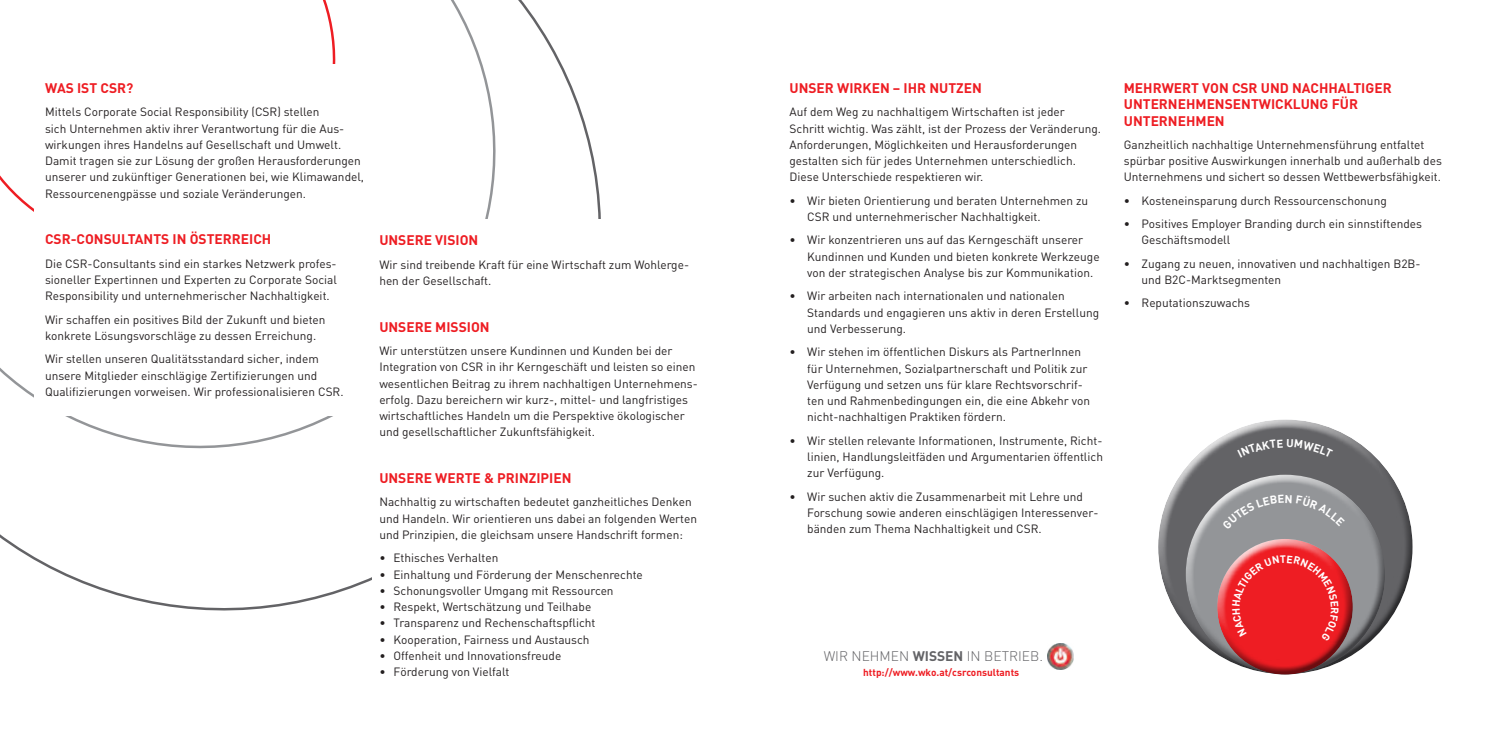
<style>
.page{position:relative;width:1489px;height:745px;background:#fff}
.page>*{position:absolute;margin:0;border:0;box-sizing:border-box;transform-origin:0 0}
.t1{font:700 13.75px/16.2px "DIN";color:#ee1d23}
.t2{font:300 13.75px "DIN";color:#636366}
.t3{font:11.88px/16.2px "DIN";color:#231f20}
.t4{font:700 10px "DIN";color:#ee1d23}
.s1{font-weight:700}
</style>
<div class="page">
<svg style="left:0;top:20px;width:601px;height:591px"></svg>
<svg style="left:0;top:0;width:536px;height:492px"></svg>
<svg style="left:0;top:0;width:360px;height:278px"></svg>
<div style="left:34px;top:64px;width:338px;height:352px;background:#fff"></div>
<div style="left:372px;top:219px;width:334px;height:479px;background:#fff"></div>
<img style="left:1047px;top:643px;width:26px;height:26px">
<div style="left:1156px;top:417px;width:244px;height:193px;background:#fff;opacity:.9"></div>
<div style="left:1162px;top:459px;width:250px;height:215px;background:#636366;opacity:.9"></div>
<div style="left:1183px;top:473px;width:193px;height:152px;background:#fff;opacity:.9"></div>
<div style="left:1188px;top:505px;width:197px;height:169px;background:#636366;opacity:.9"></div>
<div style="left:1215px;top:537px;width:134px;height:106px;background:#fff;opacity:.9"></div>
<div style="left:1217px;top:559px;width:136px;height:115px;background:#636366;opacity:.9"></div>
<div style="left:1237px;top:439px;width:95px;height:18px;background:#636366"></div>
<div style="left:1222px;top:494px;width:122px;height:35px;background:#939598"></div>
<div style="left:1231px;top:555px;width:107px;height:85px;background:#ee1d23"></div>
<p class="t1" style="left:45px;top:79px;width:90px">WAS IST CSR?</p>
<p class="t3" style="left:45px;top:104px;width:320px">Mittels Corporate Social Responsibility (CSR) stellen<br>sich Unternehmen aktiv ihrer Verantwortung für die Aus&shy;wirkungen ihres Handelns auf Gesellschaft und Umwelt.<br>Damit tragen sie zur Lösung der großen Herausforderungen unserer und zukünftiger Generationen bei, wie Klimawandel, Ressourcenengpässe und soziale Veränderungen.</p>
<p class="t1" style="left:45px;top:230px;width:228px">CSR-CONSULTANTS IN ÖSTERREICH</p>
<p class="t3" style="left:45px;top:255px;width:293px;text-align:justify">Die CSR-Consultants sind ein starkes Netzwerk profes&shy;sioneller Expertinnen und Experten zu Corporate Social Responsibility und unternehmerischer Nachhaltigkeit.</p>
<p class="t3" style="left:45px;top:311px;width:282px">Wir schaffen ein positives Bild der Zukunft und bieten konkrete Lösungsvorschläge zu dessen Erreichung.</p>
<p class="t3" style="left:45px;top:350px;width:300px">Wir stellen unseren Qualitätsstandard sicher, indem unsere Mitglieder einschlägige Zertifizierungen und<br>Qualifizierungen vorweisen. Wir professionalisieren CSR.</p>
<p class="t1" style="left:789px;top:79px;width:194px">UNSER WIRKEN – IHR NUTZEN</p>
<p class="t3" style="left:789px;top:104px;width:313px">Auf dem Weg zu nachhaltigem Wirtschaften ist jeder Schritt wichtig. Was zählt, ist der Prozess der Veränderung.<br>Anforderungen, Möglichkeiten und Herausforderungen gestalten sich für jedes Unternehmen unterschiedlich.<br>Diese Unterschiede respektieren wir.</p>
<p class="t3" style="left:807px;top:192px;width:282px;text-indent:-18px">• Wir bieten Orientierung und beraten Unternehmen zu<br>CSR und unternehmerischer Nachhaltigkeit.</p>
<p class="t3" style="left:807px;top:232px;width:294px;text-indent:-18px">• Wir konzentrieren uns auf das Kerngeschäft unserer<br>Kundinnen und Kunden und bieten konkrete Werkzeuge von der strategischen Analyse bis zur Kommunikation.</p>
<p class="t3" style="left:807px;top:287px;width:293px;text-indent:-18px">• Wir arbeiten nach internationalen und nationalen<br>Standards und engagieren uns aktiv in deren Erstellung und Verbesserung.</p>
<p class="t3" style="left:807px;top:343px;width:284px;text-indent:-18px">• Wir stehen im öffentlichen Diskurs als PartnerInnen für Unternehmen, Sozialpartnerschaft und Politik zur Verfügung und setzen uns für klare Rechtsvorschrif&shy;ten und Rahmenbedingungen ein, die eine Abkehr von nicht-nachhaltigen Praktiken fördern.</p>
<p class="t3" style="left:807px;top:431px;width:297px;text-align:justify;text-indent:-18px">• Wir stellen relevante Informationen, Instrumente, Richt&shy;linien, Handlungsleitfäden und Argumentarien öffentlich zur Verfügung.</p>
<p class="t3" style="left:807px;top:487px;width:293px;text-indent:-18px">• Wir suchen aktiv die Zusammenarbeit mit Lehre und<br>Forschung sowie anderen einschlägigen Interessenver&shy;bänden zum Thema Nachhaltigkeit und CSR.</p>
<p class="t1" style="left:379px;top:231px;width:101px">UNSERE VISION</p>
<p class="t3" style="left:379px;top:256px;width:311px">Wir sind treibende Kraft für eine Wirtschaft zum Wohlerge&shy;hen der Gesellschaft.</p>
<p class="t1" style="left:379px;top:318px;width:112px">UNSERE MISSION</p>
<p class="t3" style="left:379px;top:342px;width:320px">Wir unterstützen unsere Kundinnen und Kunden bei der Integration von CSR in ihr Kerngeschäft und leisten so einen wesentlichen Beitrag zu ihrem nachhaltigen Unternehmens&shy;erfolg. Dazu bereichern wir kurz-, mittel- und langfristiges wirtschaftliches Handeln um die Perspektive ökologischer und gesellschaftlicher Zukunftsfähigkeit.</p>
<p class="t1" style="left:379px;top:469px;width:194px">UNSERE WERTE &amp; PRINZIPIEN</p>
<p class="t3" style="left:379px;top:493px;width:319px">Nachhaltig zu wirtschaften bedeutet ganzheitliches Denken und Handeln. Wir orientieren uns dabei an folgenden Werten und Prinzipien, die gleichsam unsere Handschrift formen:</p>
<p class="t3" style="left:379px;top:549px;width:121px">• Ethisches Verhalten</p>
<p class="t3" style="left:379px;top:565px;width:265px">• Einhaltung und Förderung der Menschenrechte</p>
<p class="t3" style="left:379px;top:582px;width:236px">• Schonungsvoller Umgang mit Ressourcen</p>
<p class="t3" style="left:379px;top:598px;width:213px">• Respekt, Wertschätzung und Teilhabe</p>
<p class="t3" style="left:379px;top:614px;width:217px">• Transparenz und Rechenschaftspflicht</p>
<p class="t3" style="left:379px;top:630px;width:212px">• Kooperation, Fairness und Austausch</p>
<p class="t3" style="left:379px;top:647px;width:183px">• Offenheit und Innovationsfreude</p>
<p class="t3" style="left:379px;top:663px;width:132px">• Förderung von Vielfalt</p>
<p class="t4" style="left:863px;top:665px;width:157px">http://www.wko.at/csrconsultants</p>
<p class="t2" style="left:823px;top:647px;width:221px">WIR NEHMEN <span class="s1">WISSEN</span> IN BETRIEB.</p>
<p class="t1" style="left:1123px;top:79px;width:269px">MEHRWERT VON CSR UND NACHHALTIGER<br>UNTERNEHMENSENTWICKLUNG FÜR<br>UNTERNEHMEN</p>
<p class="t3" style="left:1123px;top:136px;width:319px">Ganzheitlich nachhaltige Unternehmensführung entfaltet spürbar positive Auswirkungen innerhalb und außerhalb des<br>Unternehmens und sichert so dessen Wettbewerbsfähigkeit.</p>
<p class="t3" style="left:1123px;top:192px;width:264px">• Kosteneinsparung durch Ressourcenschonung</p>
<p class="t3" style="left:1141px;top:215px;width:282px;text-indent:-18px">• Positives Employer Branding durch ein sinnstiftendes<br>Geschäftsmodell</p>
<p class="t3" style="left:1141px;top:255px;width:280px;text-indent:-18px">• Zugang zu neuen, innovativen und nachhaltigen B2B&shy;und B2C-Marktsegmenten</p>
<p class="t3" style="left:1123px;top:294px;width:128px">• Reputationszuwachs</p>
</div>
